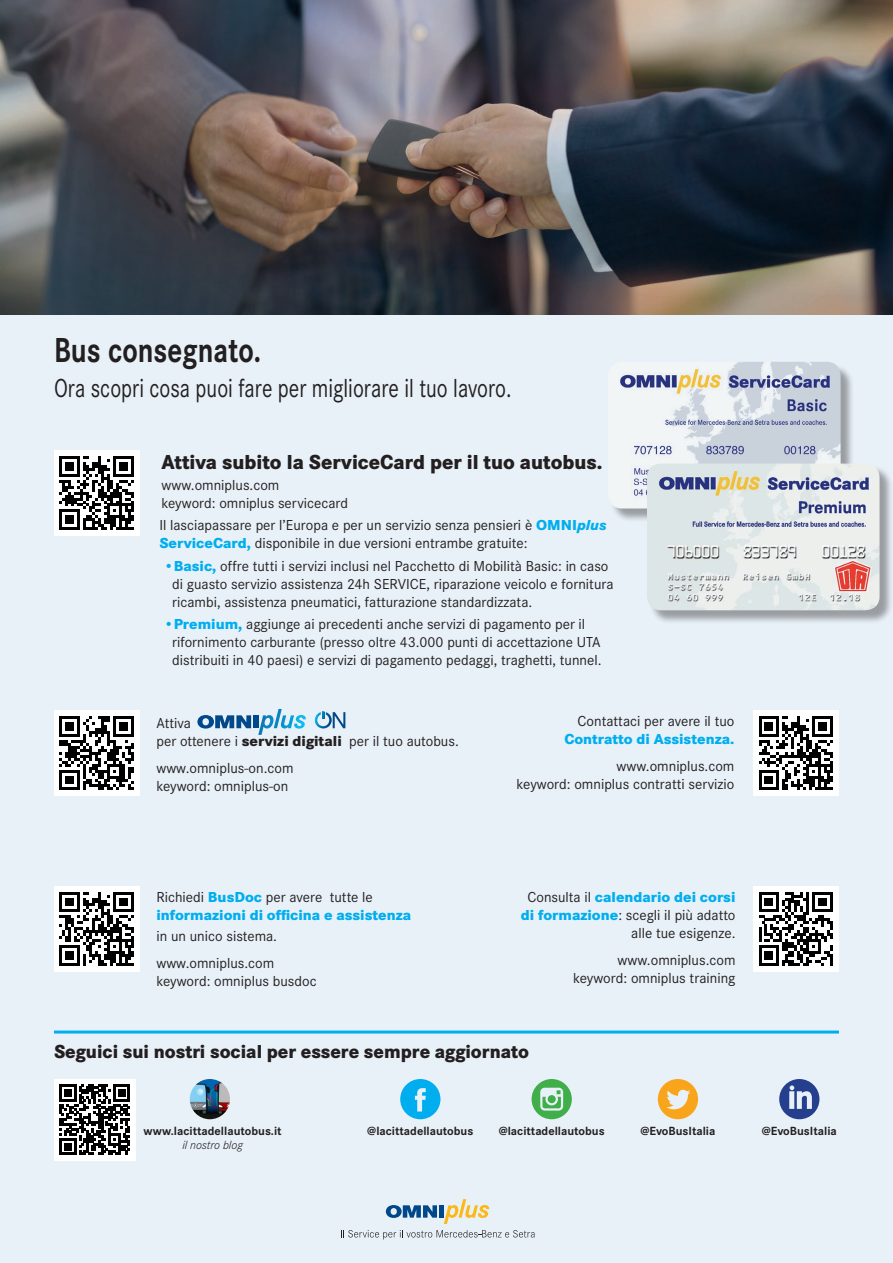
<style>
.page{position:relative;width:893px;height:1263px;background:#e8f1f8}
.page>*{position:absolute;margin:0;border:0;box-sizing:border-box;transform-origin:0 0}
.t1{font:700 36px "Corporate S";color:#231f20;scale:.8 1}
.t2{font:27px "Corporate S";color:#231f20;scale:.8 1}
.t3{font:800 21px "Corporate S";color:#231f20;scale:.95 1}
.t4{font:800 19.5px "Corporate S";color:#231f20;scale:.95 1}
.t5{font:15px/18px "Corporate S";color:#231f20}
.t6{font:800 15px/18px "Corporate S";color:#00aeef}
.t7{font:700 12.3px "Corporate S";color:#231f20}
.t8{font:italic 300 12.3px "Corporate S";color:#231f20}
.s1{font-weight:800;color:#00aeef}
.s2{font-weight:800;font-style:italic;color:#00aeef}
.s3{font-weight:800}
.s4{font-weight:400;color:#231f20}
</style>
<div class="page">
<svg style="left:341px;top:1230px;width:194px;height:9px"></svg>
<svg style="left:386px;top:1205px;width:51px;height:13px"></svg>
<div style="left:439px;top:1205px;width:5px;height:12px;background:#00488a"></div>
<svg style="left:444px;top:1199px;width:45px;height:25px"></svg>
<img style="left:0;top:0;width:893px;height:315px">
<div style="left:54px;top:451px;width:85px;height:85px;background:#fff"></div>
<svg style="left:59px;top:456px;width:75px;height:74px"></svg>
<div style="left:54px;top:711px;width:85px;height:85px;background:#fff"></div>
<svg style="left:59px;top:716px;width:75px;height:74px"></svg>
<svg style="left:197px;top:715px;width:54px;height:13px"></svg>
<div style="left:253px;top:715px;width:5px;height:13px;background:#00488a"></div>
<img style="left:258px;top:715px;width:15px;height:20px">
<img style="left:274px;top:709px;width:8px;height:19px">
<svg style="left:281px;top:715px;width:13px;height:13px"></svg>
<img style="left:294px;top:715px;width:12px;height:14px">
<img style="left:315px;top:712px;width:30px;height:16px">
<div style="left:753px;top:711px;width:85px;height:85px;background:#fff"></div>
<svg style="left:759px;top:716px;width:74px;height:74px"></svg>
<div style="left:54px;top:886px;width:85px;height:85px;background:#fff"></div>
<svg style="left:59px;top:892px;width:75px;height:74px"></svg>
<div style="left:753px;top:886px;width:85px;height:85px;background:#fff"></div>
<svg style="left:759px;top:892px;width:74px;height:74px"></svg>
<div style="left:54px;top:1079px;width:81px;height:81px;background:#fff"></div>
<svg style="left:59px;top:1084px;width:71px;height:71px"></svg>
<img style="left:190px;top:1079px;width:40px;height:40px;border-radius:20px">
<svg style="left:658px;top:1079px;width:40px;height:40px"></svg>
<svg style="left:400px;top:1079px;width:40px;height:40px"></svg>
<svg style="left:532px;top:1079px;width:40px;height:40px"></svg>
<svg style="left:779px;top:1079px;width:40px;height:40px"></svg>
<hr style="left:54px;top:1030px;width:785px;height:3px;background:#00aeef">
<div style="left:610px;top:364px;width:245px;height:158px;background:#231f20;opacity:.4"></div>
<img style="left:610px;top:362px;width:231px;height:146px">
<div style="left:649px;top:466px;width:244px;height:158px;background:#231f20;opacity:.4"></div>
<img style="left:647px;top:464px;width:232px;height:146px">
<p class="t1" style="left:54px;top:329px;width:260px">Bus consegnato.</p>
<p class="t2" style="left:54px;top:372px;width:573px">Ora scopri cosa puoi fare per migliorare il tuo lavoro.</p>
<p class="t3" style="left:161px;top:449px;width:466px">Attiva subito la ServiceCard per il tuo autobus.</p>
<p class="t5" style="left:162px;top:476px;width:119px">www.omniplus.com</p>
<p class="t5" style="left:162px;top:494px;width:188px">keyword: omniplus servicecard</p>
<p class="t5" style="left:159px;top:516px;width:449px">Il lasciapassare per l’Europa e per un servizio senza pensieri è <span class="s1">OMNI</span><span class="s2">plus<br></span><span class="s1">ServiceCard,</span> disponibile in due versioni entrambe gratuite:</p>
<p class="t5" style="left:172px;top:557px;width:443px;text-indent:-9px"><span class="s1">•Basic,</span> offre tutti i servizi inclusi nel Pacchetto di Mobilità Basic: in caso di guasto servizio assistenza 24h SERVICE, riparazione veicolo e fornitura ricambi, assistenza pneumatici, fatturazione standardizzata.</p>
<p class="t5" style="left:172px;top:615px;width:431px;text-indent:-9px"><span class="s1">•Premium,</span> aggiunge ai precedenti anche servizi di pagamento per il rifornimento carburante (presso oltre 43.000 punti di accettazione UTA distribuiti in 40 paesi) e servizi di pagamento pedaggi, traghetti, tunnel.</p>
<p class="t5" style="left:156px;top:714px;width:36px">Attiva</p>
<p class="t5" style="left:156px;top:732px;width:304px">per ottenere i <span class="s3">servizi digitali</span> per il tuo autobus.</p>
<p class="t5" style="left:156px;top:759px;width:139px">www.omniplus-on.com</p>
<p class="t5" style="left:156px;top:777px;width:133px">keyword: omniplus-on</p>
<p class="t5" style="left:564px;top:712px;width:172px;text-align:right">Contattaci per avere il tuo<br><span class="s1">Contratto di Assistenza.</span></p>
<p class="t5" style="left:617px;top:757px;width:119px">www.omniplus.com</p>
<p class="t5" style="left:517px;top:775px;width:219px">keyword: omniplus contratti servizio</p>
<p class="t6" style="left:156px;top:888px;width:256px"><span class="s4">Richiedi</span> BusDoc <span class="s4">per avere tutte le </span>informazioni di officina e assistenza</p>
<p class="t5" style="left:156px;top:927px;width:122px">in un unico sistema.</p>
<p class="t5" style="left:156px;top:954px;width:119px">www.omniplus.com</p>
<p class="t5" style="left:156px;top:972px;width:162px">keyword: omniplus busdoc</p>
<p class="t5" style="left:521px;top:888px;width:216px;text-align:right">Consulta il <span class="s1">calendario dei corsi di formazione</span>: scegli il più adatto alle tue esigenze.</p>
<p class="t5" style="left:618px;top:951px;width:119px">www.omniplus.com</p>
<p class="t5" style="left:573px;top:969px;width:164px">keyword: omniplus training</p>
<p class="t4" style="left:54px;top:1040px;width:502px">Seguici sui nostri social per essere sempre aggiornato</p>
<p class="t7" style="left:144px;top:1123px;width:140px">www.lacittadellautobus.it</p>
<p class="t8" style="left:182px;top:1138px;width:62px">il nostro blog</p>
<p class="t7" style="left:367px;top:1123px;width:108px">@lacittadellautobus</p>
<p class="t7" style="left:499px;top:1124px;width:108px">@lacittadellautobus</p>
<p class="t7" style="left:640px;top:1123px;width:77px">@EvoBusItalia</p>
<p class="t7" style="left:762px;top:1124px;width:77px">@EvoBusItalia</p>
</div>
